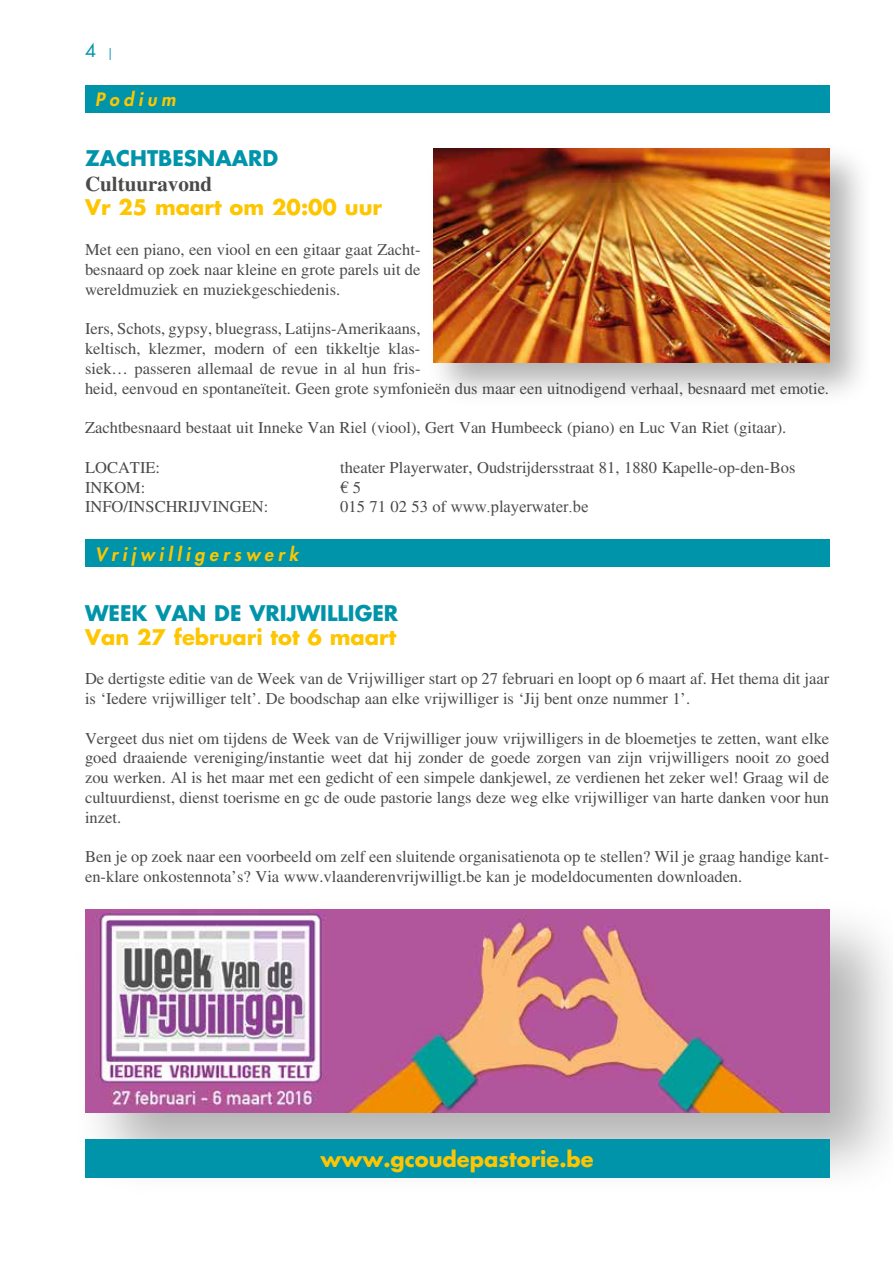
<style>
.page{position:relative;width:893px;height:1263px;background:#fff}
.page>*{position:absolute;margin:0;border:0;box-sizing:border-box;transform-origin:0 0}
.t1{font:700 21px "Futura Std";color:#fdc600}
.t2{font:700 21px "Futura Std";color:#0094aa}
.t3{font:700 21px "Times LT Std";color:#4a4a49}
.t4{font:italic 800 18px "Futura Std";letter-spacing:.25em;color:#fdc600}
.t5{font:18px "Futura Std";color:#0094aa}
.t6{font:16.5px/19.8px "Times LT Std";color:#4a4a49}
.t7{font:16.5px "Times New Roman";color:#4a4a49}
.s1{font-family:"Officina Sans Std";font-size:12px}
.s2{font-family:"Times LT Std"}
</style>
<div class="page">
<div style="left:85px;top:539px;width:744px;height:28px;background:#0094aa"></div>
<div style="left:85px;top:85px;width:744px;height:27px;background:#0094aa"></div>
<div style="left:426px;top:142px;width:448px;height:266px;background:#000;opacity:.3"></div>
<img style="left:433px;top:149px;width:396px;height:213px">
<div style="left:71px;top:895px;width:822px;height:303px;background:#000;opacity:.3"></div>
<img style="left:85px;top:909px;width:744px;height:203px">
<div style="left:85px;top:1140px;width:744px;height:38px;background:#0094aa"></div>
<p class="t5" style="left:85px;top:39px;width:28px">4 <span class="s1">|</span></p>
<p class="t4" style="left:95px;top:88px;width:82px">Podium</p>
<p class="t2" style="left:85px;top:144px;width:195px">ZACHTBESNAARD</p>
<p class="t3" style="left:85px;top:172px;width:129px">Cultuuravond</p>
<p class="t1" style="left:85px;top:194px;width:299px">Vr 25 maart om 20:00 uur</p>
<p class="t6" style="left:85px;top:239px;width:337px;text-align:justify">Met een piano, een viool en een gitaar gaat Zacht&shy;besnaard op zoek naar kleine en grote parels uit de wereldmuziek en muziekgeschiedenis.</p>
<p class="t6" style="left:85px;top:319px;width:746px">Iers, Schots, gypsy, bluegrass, Latijns-Amerikaans,<br>keltisch, klezmer, modern of een tikkeltje klas-<br>siek… passeren allemaal de revue in al hun fris-<br>heid, eenvoud en spontaneïteit. Geen grote symfonieën dus maar een uitnodigend verhaal, besnaard met emotie.</p>
<p class="t6" style="left:85px;top:418px;width:703px">Zachtbesnaard bestaat uit Inneke Van Riel (viool), Gert Van Humbeeck (piano) en Luc Van Riet (gitaar).</p>
<p class="t6" style="left:85px;top:457px;width:77px">LOCATIE:</p>
<p class="t6" style="left:340px;top:457px;width:457px">theater Playerwater, Oudstrijdersstraat 81, 1880 Kapelle-op-den-Bos</p>
<p class="t6" style="left:85px;top:477px;width:62px">INKOM:</p>
<p class="t6" style="left:340px;top:477px;width:23px">€ 5</p>
<p class="t6" style="left:85px;top:497px;width:185px">INFO/INSCHRIJVINGEN:</p>
<p class="t7" style="left:340px;top:496px;width:250px"><span class="s2">015 71 02 53 of</span> www.playerwater.be</p>
<p class="t4" style="left:95px;top:542px;width:205px">Vrijwilligerswerk</p>
<p class="t2" style="left:85px;top:599px;width:315px">WEEK VAN DE VRIJWILLIGER</p>
<p class="t1" style="left:85px;top:623px;width:313px">Van 27 februari tot 6 maart</p>
<p class="t6" style="left:85px;top:669px;width:746px">De dertigste editie van de Week van de Vrijwilliger start op 27 februari en loopt op 6 maart af. Het thema dit jaar is ‘Iedere vrijwilliger telt’. De boodschap aan elke vrijwilliger is ‘Jij bent onze nummer 1’.</p>
<p class="t6" style="left:85px;top:728px;width:746px;text-align:justify">Vergeet dus niet om tijdens de Week van de Vrijwilliger jouw vrijwilligers in de bloemetjes te zetten, want elke goed draaiende vereniging/instantie weet dat hij zonder de goede zorgen van zijn vrijwilligers nooit zo goed zou werken. Al is het maar met een gedicht of een simpele dankjewel, ze verdienen het zeker wel! Graag wil de cultuurdienst, dienst toerisme en gc de oude pastorie langs deze weg elke vrijwilliger van harte danken voor hun inzet.</p>
<p class="t6" style="left:85px;top:847px;width:746px">Ben je op zoek naar een voorbeeld om zelf een sluitende organisatienota op te stellen? Wil je graag handige kant&shy;en-klare onkostennota’s? Via www.vlaanderenvrijwilligt.be kan je modeldocumenten downloaden.</p>
<p class="t1" style="left:321px;top:1145px;width:275px">www.gcoudepastorie.be</p>
</div>
